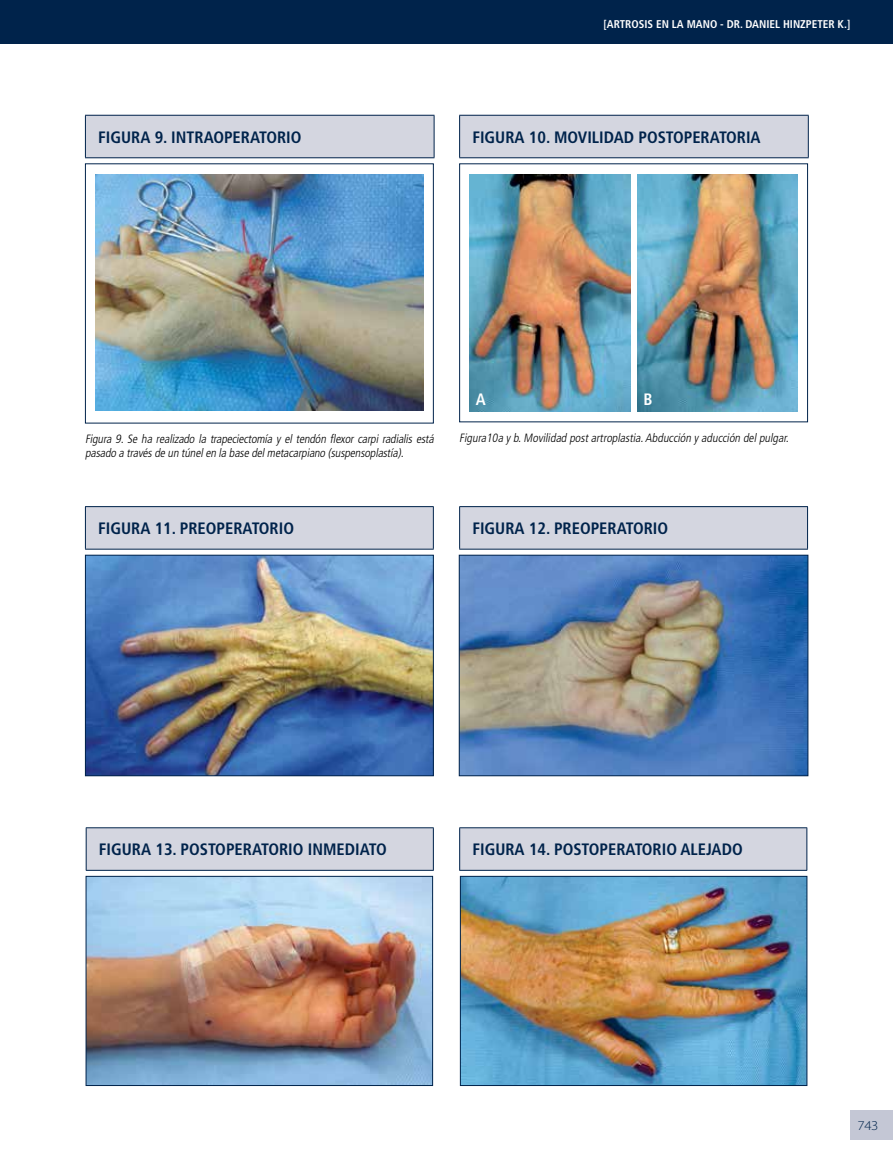
<style>
.page{position:relative;width:893px;height:1170px;background:#fff}
.page>*{position:absolute;margin:0;border:0;box-sizing:border-box;transform-origin:0 0}
.t1{font:700 condensed 16.5px "Frutiger";color:#00234b}
.t2{font:700 condensed 16.5px "Frutiger";color:#fff}
.t3{font:300 13.5px "Myriad Pro";color:#00234b;scale:1.1 1}
.t4{font:italic 300 condensed 12px/14.4px "Frutiger";color:#000}
.t5{font:700 condensed 11.25px "Frutiger";color:#fff}
</style>
<div class="page">
<div style="left:850px;top:1110px;width:43px;height:30px;background:#c4c7d5"></div>
<div style="left:0;top:0;width:893px;height:44px;background:#00234b"></div>
<div style="left:459px;top:163px;width:349px;height:259px;border:1px solid #00234b"></div>
<img style="left:96px;top:174px;width:327px;height:236px">
<div style="left:85px;top:163px;width:349px;height:260px;border:1px solid #00234b"></div>
<div style="left:85px;top:115px;width:349px;height:43px;background:#d4d6e0"></div>
<hr style="left:85px;top:115px;width:349px;height:1px;background:#00234b">
<hr style="left:85px;top:116px;width:1px;height:41px;background:#00234b">
<hr style="left:434px;top:116px;width:1px;height:41px;background:#00234b">
<hr style="left:85px;top:157px;width:349px;height:1px;background:#00234b">
<img style="left:470px;top:174px;width:160px;height:237px">
<img style="left:637px;top:174px;width:161px;height:237px">
<div style="left:460px;top:115px;width:348px;height:43px;background:#d4d6e0"></div>
<hr style="left:459px;top:115px;width:350px;height:1px;background:#00234b">
<hr style="left:459px;top:116px;width:1px;height:41px;background:#00234b">
<hr style="left:808px;top:116px;width:1px;height:41px;background:#00234b">
<hr style="left:459px;top:157px;width:350px;height:1px;background:#00234b">
<img style="left:87px;top:556px;width:345px;height:218px">
<div style="left:85px;top:554px;width:349px;height:222px;border:1px solid #00234b"></div>
<img style="left:88px;top:877px;width:343px;height:206px">
<div style="left:86px;top:875px;width:347px;height:210px;border:1px solid #00234b"></div>
<img style="left:462px;top:877px;width:343px;height:206px">
<div style="left:460px;top:875px;width:347px;height:210px;border:1px solid #00234b"></div>
<img style="left:461px;top:556px;width:345px;height:218px">
<div style="left:459px;top:554px;width:349px;height:222px;border:1px solid #00234b"></div>
<div style="left:85px;top:506px;width:348px;height:43px;background:#d4d6e0"></div>
<hr style="left:85px;top:506px;width:349px;height:1px;background:#00234b">
<hr style="left:85px;top:507px;width:1px;height:41px;background:#00234b">
<hr style="left:433px;top:507px;width:1px;height:41px;background:#00234b">
<hr style="left:85px;top:548px;width:349px;height:1px;background:#00234b">
<div style="left:460px;top:506px;width:347px;height:43px;background:#d4d6e0"></div>
<hr style="left:459px;top:506px;width:349px;height:1px;background:#00234b">
<hr style="left:459px;top:507px;width:1px;height:41px;background:#00234b">
<hr style="left:807px;top:507px;width:1px;height:41px;background:#00234b">
<hr style="left:459px;top:548px;width:349px;height:1px;background:#00234b">
<div style="left:86px;top:827px;width:347px;height:43px;background:#d4d6e0"></div>
<hr style="left:86px;top:827px;width:348px;height:1px;background:#00234b">
<hr style="left:86px;top:828px;width:1px;height:41px;background:#00234b">
<hr style="left:433px;top:828px;width:1px;height:41px;background:#00234b">
<hr style="left:86px;top:869px;width:348px;height:1px;background:#00234b">
<div style="left:460px;top:827px;width:347px;height:43px;background:#d4d6e0"></div>
<hr style="left:459px;top:827px;width:348px;height:1px;background:#00234b">
<hr style="left:459px;top:828px;width:1px;height:41px;background:#00234b">
<hr style="left:806px;top:828px;width:1px;height:41px;background:#00234b">
<hr style="left:459px;top:869px;width:348px;height:1px;background:#00234b">
<h1 class="t1" style="left:98px;top:127px;width:34px">FIGURA</h1>
<h1 class="t1" style="left:155px;top:127px;width:42px">9. INTRAOP</h1>
<h1 class="t1" style="left:233px;top:127px;width:18px">ERATORIO</h1>
<p class="t5" style="left:604px;top:17px;width:248px">[ARTROSIS EN LA MANO - DR. DAN IEL HINZPETER K.]</p>
<h1 class="t1" style="left:472px;top:127px;width:34px">FIGURA</h1>
<h1 class="t1" style="left:529px;top:127px;width:35px">10. MOVILI</h1>
<h1 class="t1" style="left:604px;top:127px;width:45px">DAD POSTOP</h1>
<h1 class="t1" style="left:692px;top:127px;width:18px">ERATORIA</h1>
<p class="t4" style="left:85px;top:431px;width:353px">Figura 9. Se ha realizado la trapeciectomía y el tendón flexor carpi radialis está pasado a travésde un túnelen la base delmetacarpiano (suspensoplastía).</p>
<h1 class="t2" style="left:476px;top:389px;width:11px">A</h1>
<h1 class="t2" style="left:643px;top:390px;width:11px">B</h1>
<p class="t4" style="left:459px;top:430px;width:333px">Figura10a yb.Movilidad postartroplastia.Abducción yaducción delpulgar.</p>
<h1 class="t1" style="left:98px;top:518px;width:34px">FIGURA</h1>
<h1 class="t1" style="left:155px;top:518px;width:89px">11. PREOPERATORIO</h1>
<h1 class="t1" style="left:472px;top:518px;width:34px">FIGURA</h1>
<h1 class="t1" style="left:529px;top:518px;width:89px">12. PREOPERATORIO</h1>
<h1 class="t1" style="left:99px;top:839px;width:34px">FIGURA</h1>
<h1 class="t1" style="left:155px;top:839px;width:35px">13. POSTOP</h1>
<h1 class="t1" style="left:235px;top:839px;width:18px">ERATORIO</h1>
<h1 class="t1" style="left:308px;top:839px;width:56px">INMEDIATO</h1>
<h1 class="t1" style="left:472px;top:839px;width:34px">FIGURA</h1>
<h1 class="t1" style="left:529px;top:839px;width:35px">14. POSTOP</h1>
<h1 class="t1" style="left:608px;top:839px;width:18px">ERATORIO</h1>
<h1 class="t1" style="left:680px;top:839px;width:62px">ALEJADO</h1>
<p class="t3" style="left:857px;top:1117px;width:21px">743</p>
</div>
